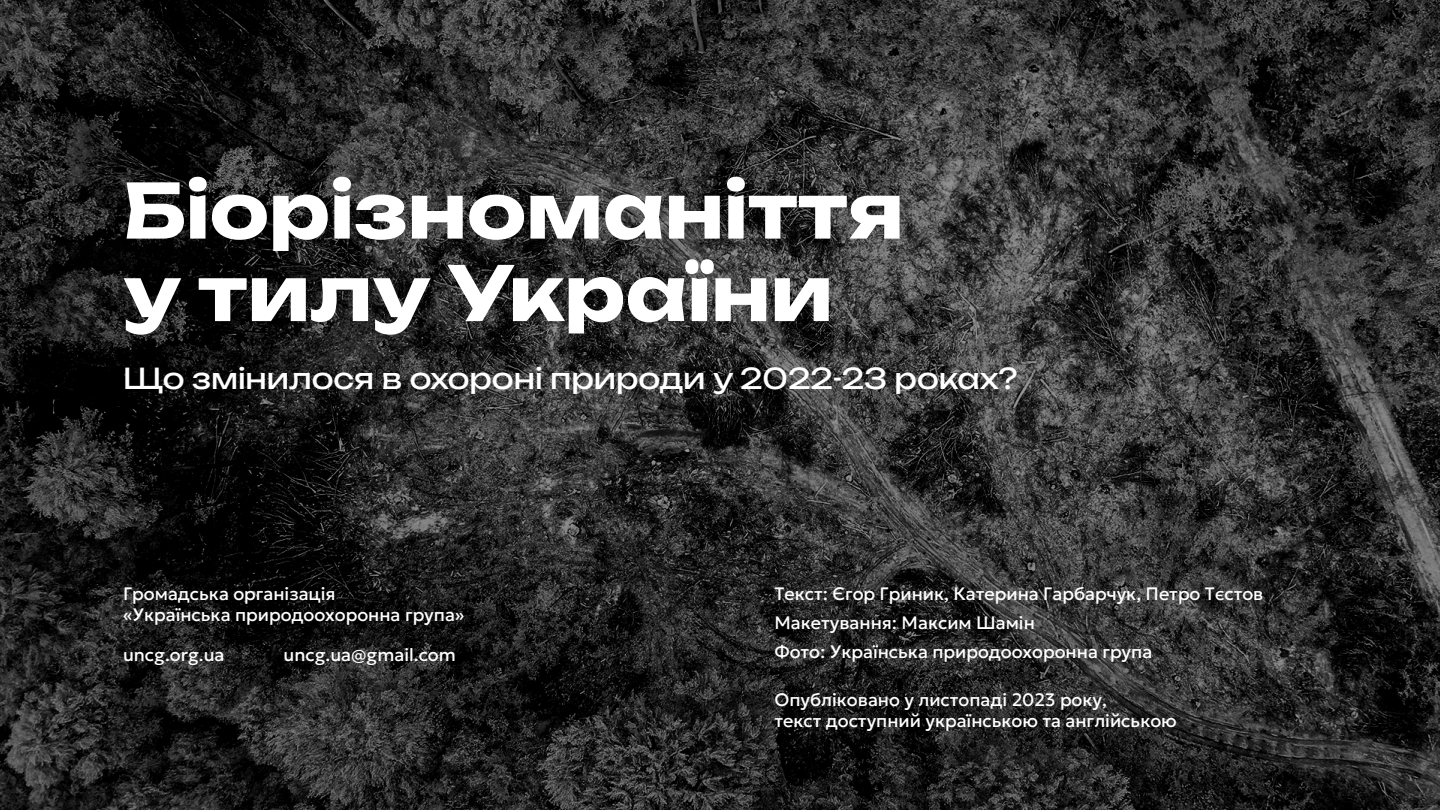
<style>
.page{position:relative;width:1440px;height:810px;background:#fff}
.page>*{position:absolute;margin:0;border:0;box-sizing:border-box;transform-origin:0 0}
.t1{font:700 75px/82.5px "Unbounded";color:#fff}
.t2{font:28.5px "Unbounded";color:#fff}
.t3{font:100 18px/21px "Geologica";color:#fff}
</style>
<div class="page">
<img style="left:0;top:0;width:1440px;height:810px">
<h1 class="t1" style="left:123px;top:163px;width:782px">Біорізноманіття у тилу України</h1>
<h2 class="t2" style="left:123px;top:355px;width:896px">Що змінилося в охороні природи у 2022-23 роках?</h2>
<p class="t3" style="left:123px;top:582px;width:343px">Громадська організація<br>«Українська природоохоронна група»</p>
<p class="t3" style="left:774px;top:578px;width:491px;line-height:29px">Текст: Єгор Гриник, Катерина Гарбарчук, Петро Тєстов<br>Макетування: Максим Шамін<br>Фото: Українська природоохоронна група</p>
<p class="t3" style="left:774px;top:687px;width:404px">Опубліковано у листопаді 2023 року,<br>текст доступний українською та англійською</p>
<p class="t3" style="left:123px;top:643px;width:103px">uncg.org.ua</p>
<p class="t3" style="left:284px;top:643px;width:174px">uncg.ua@gmail.com</p>
</div>
